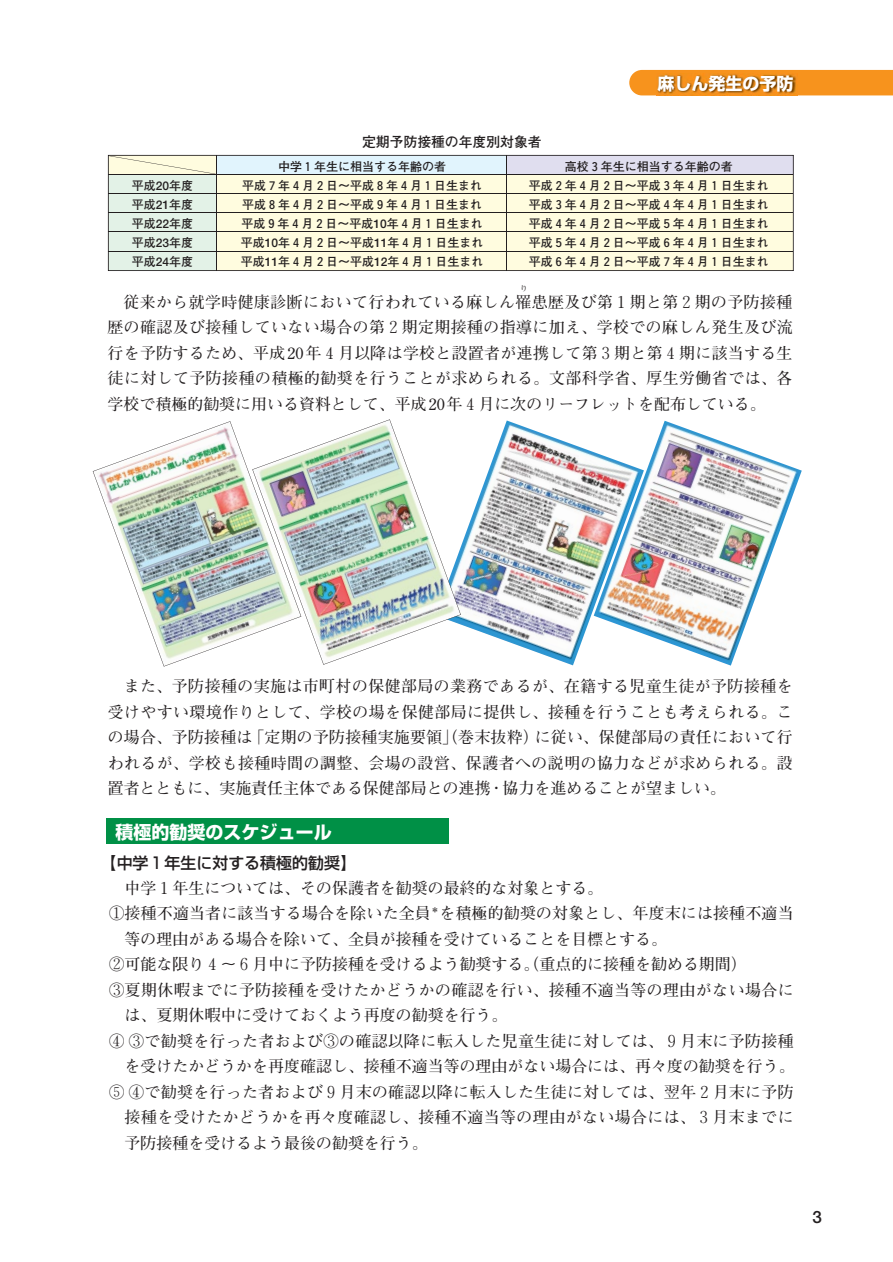
<style>
.page{position:relative;width:893px;height:1262px;background:#fff}
.page>*{position:absolute;margin:0;border:0;box-sizing:border-box;transform-origin:0 0}
.t1{font:700 18px "Shin Go";color:#fff}
.t2{font:700 16.95px "Shin Go";color:#fff}
.t3{font:700 16.95px "Futo Go B101";color:#231f20}
.t4{font:700 15.9px/25.5px "Futo Min A101";color:#231f20;text-align:justify}
.t5{font:700 15.9px "Futo Min A101";letter-spacing:.02em;color:#231f20}
.t6{font:700 15.9px "Futo Min A101";letter-spacing:.025em;color:#231f20}
.t7{font:500 15.9px "Shin Go";color:#231f20}
.t8{font:700 13.8px "Futo Go B101";color:#231f20}
.t9{font:700 12px "Futo Go B101";color:#231f20}
.t10{font:700 7.5px "Futo Min A101";color:#231f20}
</style>
<div class="page">
<img style="left:644px;top:421px;width:157px;height:244px">
<div style="left:629px;top:70px;width:263px;height:25px;background:#f7931d"></div>
<img style="left:656px;top:73px;width:141px;height:23px">
<img style="left:461px;top:420px;width:183px;height:245px">
<img style="left:301px;top:419px;width:160px;height:245px">
<img style="left:93px;top:421px;width:208px;height:245px">
<div style="left:106px;top:818px;width:343px;height:26px;background:#009046"></div>
<svg style="left:108px;top:155px;width:685px;height:116px;background:#f0f1dd"></svg>
<hr style="left:108px;top:174px;width:685px;height:1px;background:#231f20">
<hr style="left:108px;top:193px;width:685px;height:1px;background:#231f20">
<hr style="left:108px;top:212px;width:685px;height:1px;background:#231f20">
<hr style="left:108px;top:232px;width:685px;height:1px;background:#231f20">
<hr style="left:108px;top:251px;width:685px;height:1px;background:#231f20">
<p class="t8" style="left:362px;top:137px;width:181px">定期予防接種の年度別対象者</p>
<p class="t2" style="left:657px;top:77px;width:138px">麻しん発生の予防</p>
<p class="t9" style="left:278px;top:162px;width:169px">中学１年生に相当する年齢の者</p>
<p class="t9" style="left:564px;top:162px;width:169px">高校３年生に相当する年齢の者</p>
<p class="t9" style="left:132px;top:181px;width:63px">平成20年度</p>
<p class="t9" style="left:242px;top:181px;width:241px">平成７年４月２日～平成８年４月１日生まれ</p>
<p class="t9" style="left:528px;top:181px;width:241px">平成２年４月２日～平成３年４月１日生まれ</p>
<p class="t9" style="left:132px;top:200px;width:63px">平成21年度</p>
<p class="t9" style="left:242px;top:200px;width:241px">平成８年４月２日～平成９年４月１日生まれ</p>
<p class="t9" style="left:528px;top:200px;width:241px">平成３年４月２日～平成４年４月１日生まれ</p>
<p class="t9" style="left:132px;top:219px;width:63px">平成22年度</p>
<p class="t9" style="left:241px;top:219px;width:243px">平成９年４月２日～平成10年４月１日生まれ</p>
<p class="t9" style="left:528px;top:219px;width:241px">平成４年４月２日～平成５年４月１日生まれ</p>
<p class="t9" style="left:132px;top:238px;width:63px">平成23年度</p>
<p class="t9" style="left:241px;top:238px;width:244px">平成10年４月２日～平成11年４月１日生まれ</p>
<p class="t9" style="left:528px;top:238px;width:241px">平成５年４月２日～平成６年４月１日生まれ</p>
<p class="t9" style="left:132px;top:257px;width:63px">平成24年度</p>
<p class="t9" style="left:241px;top:257px;width:244px">平成11年４月２日～平成12年４月１日生まれ</p>
<p class="t9" style="left:528px;top:257px;width:241px">平成６年４月２日～平成７年４月１日生まれ</p>
<p class="t10" style="left:520px;top:286px;width:9px">り</p>
<p class="t4" style="left:108px;top:291px;width:686px">　従来から就学時健康診断において行われている麻しん罹患歴及び第１期と第２期の予防接種歴の確認及び接種していない場合の第２期定期接種の指導に加え、学校での麻しん発生及び流行を予防するため、平成 20 年４月以降は学校と設置者が連携して第３期と第４期に該当する生徒に対して予防接種の積極的勧奨を行うことが求められる。文部科学省、厚生労働省では、各学校で積極的勧奨に用いる資料として、平成 20 年４月に次のリーフレットを配布している。</p>
<p class="t4" style="left:108px;top:675px;width:686px">　また、予防接種の実施は市町村の保健部局の業務であるが、在籍する児童生徒が予防接種を受けやすい環境作りとして、学校の場を保健部局に提供し、接種を行うことも考えられる。この場合、予防接種は「定期の予防接種実施要領」（巻末抜粋）に従い、保健部局の責任において行われるが、学校も接種時間の調整、会場の設営、保護者への説明の協力などが求められる。設置者とともに、実施責任主体である保健部局との連携・協力を進めることが望ましい。</p>
<p class="t1" style="left:116px;top:825px;width:218px">積極的勧奨のスケジュール</p>
<p class="t7" style="left:101px;top:856px;width:257px">【中学１年生に対する積極的勧奨】</p>
<p class="t4" style="left:109px;top:877px;width:496px">　中学１年生については、その保護者を勧奨の最終的な対象とする。</p>
<p class="t4" style="left:109px;top:902px;width:686px">①接種不適当者に該当する場合を除いた全員<sup>＊</sup>を積極的勧奨の対象とし、年度末には接種不適当</p>
<p class="t4" style="left:125px;top:928px;width:544px">等の理由がある場合を除いて、全員が接種を受けていることを目標とする。</p>
<p class="t4" style="left:109px;top:953px;width:639px">②可能な限り４～６月中に予防接種を受けるよう勧奨する。（重点的に接種を勧める期間）</p>
<p class="t6" style="left:109px;top:984px;width:686px">③夏期休暇までに予防接種を受けたかどうかの確認を行い、接種不適当等の理由がない場合に</p>
<p class="t4" style="left:125px;top:1004px;width:384px">は、夏期休暇中に受けておくよう再度の勧奨を行う。</p>
<p class="t5" style="left:109px;top:1035px;width:686px">④ ③で勧奨を行った者および③の確認以降に転入した児童生徒に対しては、９月末に予防接種</p>
<p class="t4" style="left:125px;top:1055px;width:671px">を受けたかどうかを再度確認し、接種不適当等の理由がない場合には、再々度の勧奨を行う。</p>
<p class="t5" style="left:109px;top:1086px;width:686px">⑤ ④で勧奨を行った者および９月末の確認以降に転入した生徒に対しては、翌年２月末に予防</p>
<p class="t6" style="left:125px;top:1111px;width:670px">接種を受けたかどうかを再々度確認し、接種不適当等の理由がない場合には、３月末までに</p>
<p class="t4" style="left:125px;top:1132px;width:304px">予防接種を受けるよう最後の勧奨を行う。</p>
<p class="t3" style="left:812px;top:1210px;width:11px">3</p>
</div>
